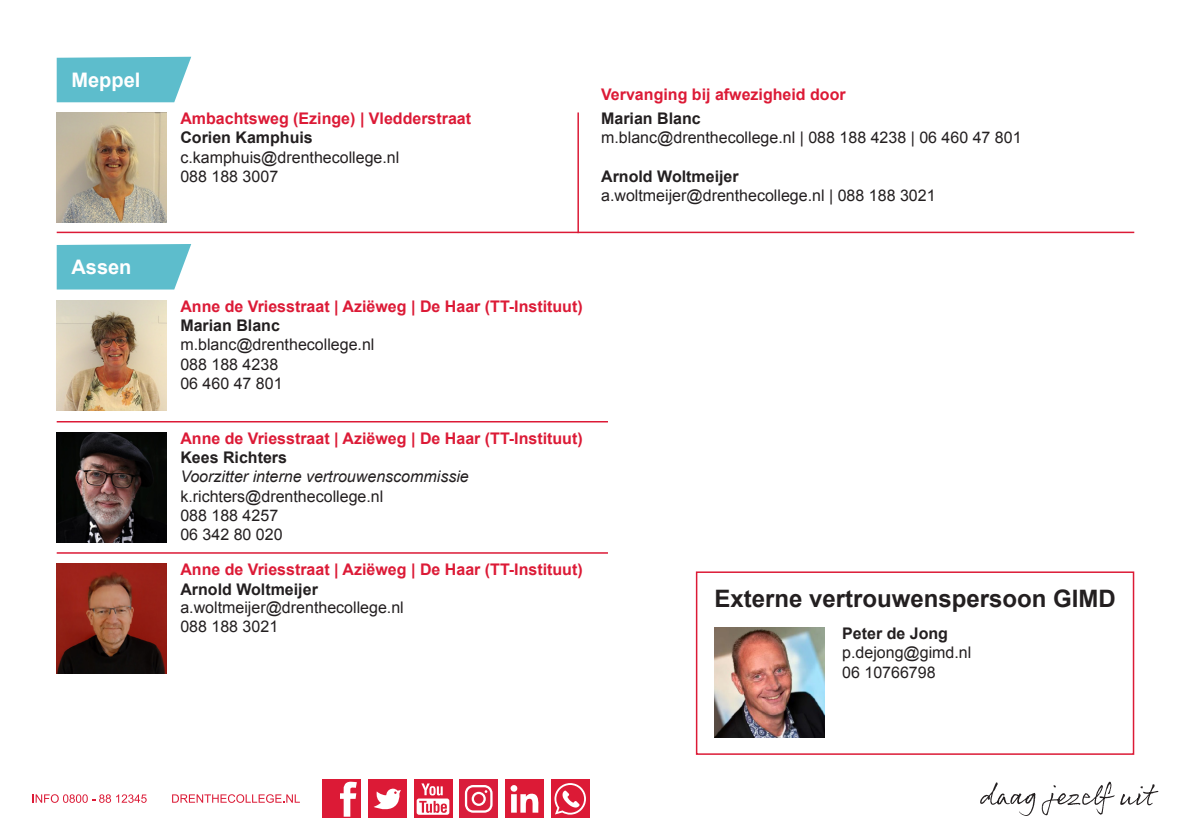
<style>
.page{position:relative;width:1191px;height:840px;background:#fff}
.page>*{position:absolute;margin:0;border:0;box-sizing:border-box;transform-origin:0 0}
.Kop{font:700 24px "Arial";color:#231f20}
.Subkop1{font:700 20px "Arial";color:#fff}
.Platte{font:16px "Arial";color:#231f20}
.Subkop1-2{font:700 16px "Arial";color:#dc1a36}
.Naam{font:700 16px "Arial";color:#231f20}
.Platte-2{font:italic 16px "Arial";color:#231f20}
.Platte-3{font:700 16px "Arial";color:#231f20}
</style>
<div class="page">
<div style="left:322px;top:779px;width:39px;height:38px;background:#dc1a36"></div>
<svg style="left:340px;top:781px;width:17px;height:35px"></svg>
<div style="left:459px;top:779px;width:39px;height:38px;background:#d91d3b"></div>
<svg style="left:465px;top:785px;width:27px;height:27px"></svg>
<div style="left:505px;top:779px;width:39px;height:38px;background:#dc1a36"></div>
<svg style="left:510px;top:785px;width:29px;height:27px"></svg>
<div style="left:368px;top:779px;width:38px;height:38px;background:#dc1a36"></div>
<svg style="left:373px;top:788px;width:28px;height:22px"></svg>
<div style="left:551px;top:779px;width:38px;height:38px;background:#dc1a36"></div>
<svg style="left:554px;top:783px;width:32px;height:31px"></svg>
<div style="left:414px;top:779px;width:38px;height:38px;background:#dc1a36"></div>
<svg style="left:416px;top:798px;width:33px;height:16px"></svg>
<svg style="left:419px;top:783px;width:28px;height:29px"></svg>
<svg style="left:33px;top:794px;width:114px;height:8px"></svg>
<svg style="left:172px;top:794px;width:128px;height:8px"></svg>
<svg style="left:980px;top:781px;width:178px;height:34px"></svg>
<img style="left:57px;top:112px;width:109px;height:110px">
<img style="left:57px;top:300px;width:109px;height:110px">
<hr style="left:57px;top:231px;width:1077px;height:2px;background:#dc1a36">
<hr style="left:57px;top:421px;width:551px;height:1px;background:#dc1a36">
<hr style="left:57px;top:552px;width:551px;height:1px;background:#dc1a36">
<svg style="left:57px;top:57px;width:134px;height:45px;background:#67c1cf"></svg>
<hr style="left:577px;top:112px;width:2px;height:121px;background:#dc1a36">
<svg style="left:57px;top:244px;width:134px;height:45px;background:#68c1cf"></svg>
<div style="left:696px;top:571px;width:438px;height:183px;border:2px solid #dc1a36"></div>
<img style="left:714px;top:627px;width:110px;height:109px">
<img style="left:57px;top:432px;width:109px;height:109px">
<img style="left:57px;top:563px;width:109px;height:110px">
<p class="Subkop1" style="left:71px;top:67px;width:70px">Meppel</p>
<p class="Subkop1" style="left:71px;top:254px;width:62px">Assen</p>
<p class="Subkop1-2" style="left:180px;top:108px;width:292px">Ambachtsweg (Ezinge) | Vledderstraat</p>
<p class="Platte-3" style="left:180px;top:127px;width:134px">Corien Kamphuis</p>
<p class="Platte" style="left:180px;top:146px;width:220px">c.kamphuis@drenthecollege.nl</p>
<p class="Platte" style="left:180px;top:166px;width:99px">088 188 3007</p>
<p class="Subkop1-2" style="left:601px;top:84px;width:246px">Vervanging bij afwezigheid door</p>
<p class="Platte-3" style="left:601px;top:108px;width:101px">Marian Blanc</p>
<p class="Platte" style="left:601px;top:127px;width:422px">m.blanc@drenthecollege.nl | 088 188 4238 | 06 460 47 801</p>
<p class="Naam" style="left:601px;top:165px;width:139px">Arnold Woltmeijer</p>
<p class="Platte" style="left:601px;top:184px;width:336px">a.woltmeijer@drenthecollege.nl | 088 188 3021</p>
<p class="Subkop1-2" style="left:180px;top:295px;width:404px">Anne de Vriesstraat | Aziëweg | De Haar (TT-Instituut)</p>
<p class="Platte-3" style="left:180px;top:315px;width:101px">Marian Blanc</p>
<p class="Platte" style="left:180px;top:334px;width:196px">m.blanc@drenthecollege.nl</p>
<p class="Platte" style="left:180px;top:353px;width:99px">088 188 4238</p>
<p class="Platte" style="left:180px;top:372px;width:104px">06 460 47 801</p>
<p class="Subkop1-2" style="left:180px;top:427px;width:404px">Anne de Vriesstraat | Aziëweg | De Haar (TT-Instituut)</p>
<p class="Naam" style="left:180px;top:446px;width:108px">Kees Richters</p>
<p class="Platte-2" style="left:180px;top:466px;width:290px">Voorzitter interne vertrouwenscommissie</p>
<p class="Platte" style="left:180px;top:485px;width:204px">k.richters@drenthecollege.nl</p>
<p class="Platte" style="left:180px;top:504px;width:99px">088 188 4257</p>
<p class="Platte" style="left:180px;top:523px;width:104px">06 342 80 020</p>
<p class="Subkop1-2" style="left:180px;top:559px;width:404px">Anne de Vriesstraat | Aziëweg | De Haar (TT-Instituut)</p>
<p class="Naam" style="left:180px;top:578px;width:139px">Arnold Woltmeijer</p>
<p class="Platte" style="left:180px;top:597px;width:225px">a.woltmeijer@drenthecollege.nl</p>
<p class="Platte" style="left:180px;top:615px;width:99px">088 188 3021</p>
<p class="Kop" style="left:714px;top:583px;width:403px">Externe vertrouwenspersoon GIMD</p>
<p class="Naam" style="left:842px;top:622px;width:107px">Peter de Jong</p>
<p class="Platte" style="left:842px;top:642px;width:131px">p.dejong@gimd.nl</p>
<p class="Platte" style="left:842px;top:661px;width:95px">06 10766798</p>
</div>
